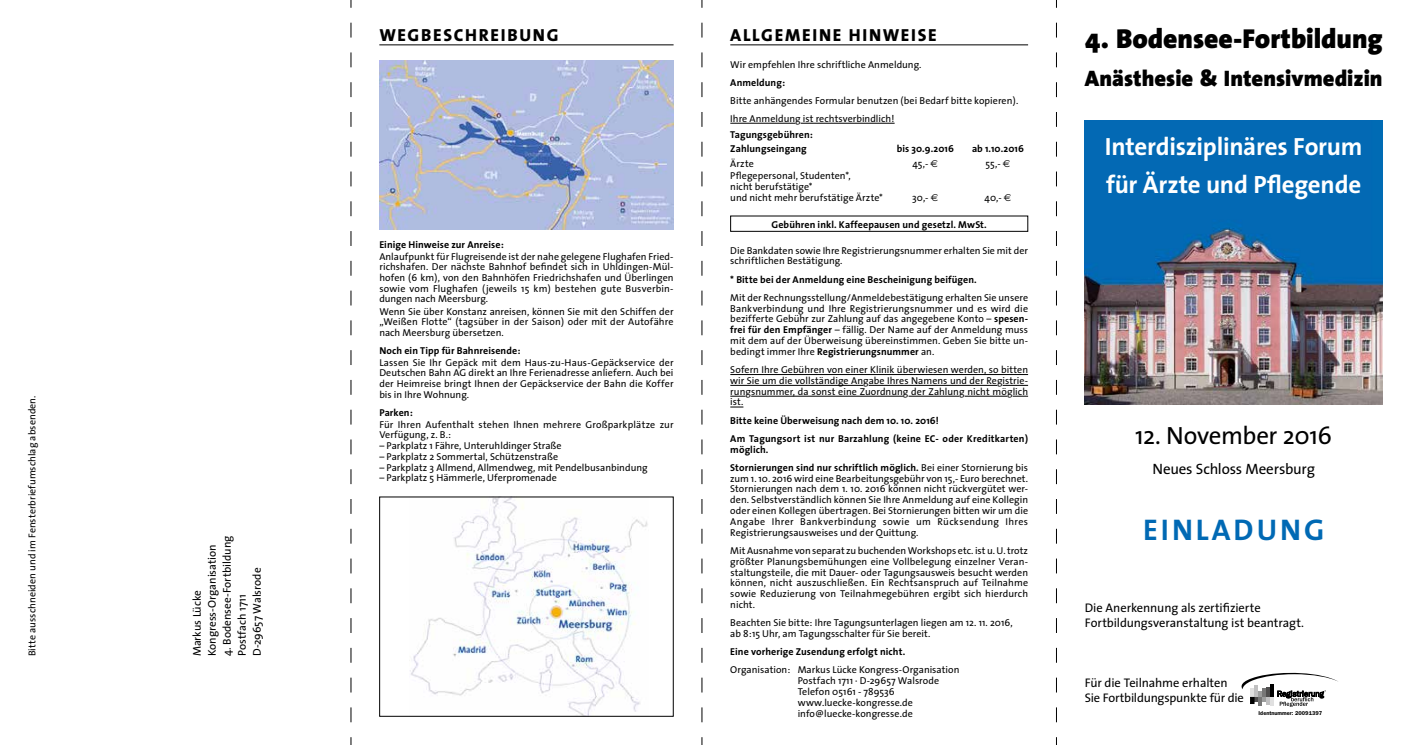
<style>
.page{position:relative;width:1411px;height:745px;background:#fff}
.page>*{position:absolute;margin:0;border:0;box-sizing:border-box;transform-origin:0 0}
.t1{font:700 30px "The Sans";letter-spacing:.15em;color:#0069b4}
.t2{font:900 27.5px "The Sans";letter-spacing:-.005em;color:#000}
.t3{font:700 25px/37.5px "The Sans";letter-spacing:-.01em;color:#fff}
.t4{font:25px "The Sans";letter-spacing:-.015em;color:#000}
.t5{font:900 22.5px "The Sans";color:#000}
.t6{font:800 17.5px "The Sans";letter-spacing:.1em;color:#000}
.t7{font:15px "The Sans";letter-spacing:-.01em;color:#000}
.t8{font:12.5px/15px "The Sans";letter-spacing:-.01em;color:#000}
.t9{font:11.25px/15px "The Sans";color:#000}
.t10{font:10px/10.8px "The Sans";letter-spacing:.005em;color:#000;text-align:justify}
.t11{font:700 10px/18.1px "The Sans";letter-spacing:.01em;color:#000}
.t12{font:600 5.62px "Franklin Gothic";color:#000}
.s1{font-family:"Euro Sans"}
.s2{font-weight:700}
.s3{font-weight:400}
</style>
<div class="page">
<svg style="left:351px;top:0;width:1px;height:744px"></svg>
<svg style="left:701px;top:0;width:1px;height:744px"></svg>
<svg style="left:1056px;top:0;width:1px;height:744px"></svg>
<hr style="left:730px;top:44px;width:298px;height:1px;background:#000">
<hr style="left:730px;top:123px;width:65px;height:1px;background:#000">
<hr style="left:800px;top:123px;width:94px;height:1px;background:#000">
<hr style="left:730px;top:374px;width:298px;height:1px;background:#000">
<hr style="left:730px;top:385px;width:133px;height:1px;background:#000">
<hr style="left:868px;top:385px;width:129px;height:1px;background:#000">
<svg style="left:1002px;top:385px;width:26px;height:1px"></svg>
<svg style="left:730px;top:396px;width:15px;height:1px"></svg>
<hr style="left:751px;top:396px;width:151px;height:1px;background:#000">
<hr style="left:908px;top:396px;width:51px;height:1px;background:#000">
<hr style="left:964px;top:396px;width:43px;height:1px;background:#000">
<svg style="left:1012px;top:396px;width:16px;height:1px"></svg>
<svg style="left:730px;top:406px;width:13px;height:1px"></svg>
<img style="left:379px;top:60px;width:294px;height:170px">
<img style="left:410px;top:498px;width:238px;height:216px">
<hr style="left:379px;top:44px;width:294px;height:1px;background:#000">
<svg style="left:1241px;top:672px;width:97px;height:34px"></svg>
<img style="left:1084px;top:120px;width:298px;height:284px">
<p class="t10" style="left:27px;top:656px;width:262px;rotate:-90deg">Bitte ausschneiden und im Fensterbriefumschlag absenden.</p>
<p class="t9" style="left:189px;top:656px;width:113px;rotate:-90deg">Markus Lücke<br>Kongress-Organisation</p>
<p class="t9" style="left:219px;top:656px;width:122px;rotate:-90deg">4. Bodensee-Fortbildung<br>Postfach 1711<br>D-29657 Walsrode</p>
<h3 class="t6" style="left:379px;top:20px;width:180px">WEGBESCHREIBUNG</h3>
<p class="t11" style="left:379px;top:235px;width:126px">Einige Hinweise zur Anreise:</p>
<p class="t10" style="left:379px;top:251px;width:296px">Anlaufpunkt für Flugreisende ist der nahe gelegene Flughafen Fried&shy;richshafen. Der nächste Bahnhof befindet sich in Uhldingen-Mül&shy;hofen (6 km), von den Bahnhöfen Friedrichshafen und Überlingen sowie vom Flughafen (jeweils 15 km) bestehen gute Busverbin&shy;dungen nach Meersburg.</p>
<p class="t10" style="left:379px;top:305px;width:296px">Wenn Sie über Konstanz anreisen, können Sie mit den Schiffen der „Weißen Flotte“ (tagsüber in der Saison) oder mit der Autofähre nach Meersburg übersetzen.</p>
<p class="t11" style="left:379px;top:341px;width:143px">Noch ein Tipp für Bahnreisende:</p>
<p class="t10" style="left:379px;top:356px;width:296px">Lassen Sie Ihr Gepäck mit dem Haus-zu-Haus-Gepäckservice der Deutschen Bahn AG direkt an Ihre Ferienadresse anliefern. Auch bei der Heimreise bringt Ihnen der Gepäckservice der Bahn die Koffer bis in Ihre Wohnung.</p>
<p class="t11" style="left:379px;top:403px;width:35px">Parken:</p>
<p class="t10" style="left:379px;top:418px;width:296px">Für Ihren Aufenthalt stehen Ihnen mehrere Großparkplätze zur<br>Verfügung, z. B.:</p>
<p class="t10" style="left:379px;top:440px;width:184px">– Parkplatz 1 Fähre, Unteruhldinger Straße</p>
<p class="t10" style="left:379px;top:451px;width:180px">– Parkplatz 2 Sommertal, Schützenstraße</p>
<p class="t10" style="left:379px;top:461px;width:270px">– Parkplatz 3 Allmend, Allmendweg, mit Pendelbusanbindung</p>
<p class="t10" style="left:379px;top:472px;width:179px">– Parkplatz 5 Hämmerle, Uferpromenade</p>
<h3 class="t6" style="left:730px;top:20px;width:208px">ALLGEMEINE HINWEISE</h3>
<p class="t10" style="left:730px;top:59px;width:193px">Wir empfehlen Ihre schriftliche Anmeldung.</p>
<p class="t11" style="left:730px;top:73px;width:56px">Anmeldung:</p>
<p class="t10" style="left:730px;top:91px;width:289px;line-height:18px">Bitte anhängendes Formular benutzen (bei Bedarf bitte kopieren).<br>Ihre Anmeldung ist rechtsverbindlich!</p>
<p class="t11" style="left:730px;top:127px;width:84px;line-height:14.4px">Tagungsgebühren:<br>Zahlungseingang</p>
<p class="t11" style="left:896px;top:139px;width:59px">bis 30.9.2016</p>
<p class="t11" style="left:972px;top:139px;width:53px">ab 1.10.2016</p>
<p class="t10" style="left:730px;top:157px;width:25px">Ärzte</p>
<p class="t10" style="left:912px;top:157px;width:27px">45,- <span class="s1">E</span></p>
<p class="t10" style="left:985px;top:157px;width:26px">55,- <span class="s1">E</span></p>
<p class="t10" style="left:730px;top:170px;width:154px;text-align:left">Pflegepersonal, Studenten*,<br>nicht berufstätige*<br>und nicht mehr berufstätige Ärzte*</p>
<p class="t10" style="left:912px;top:191px;width:27px">30,- <span class="s1">E</span></p>
<p class="t10" style="left:984px;top:191px;width:28px">40,- <span class="s1">E</span></p>
<p class="t11" style="left:771px;top:215px;width:217px">Gebühren inkl. Kaffeepausen und gesetzl. MwSt.</p>
<p class="t10" style="left:730px;top:244px;width:299px">Die Bankdaten sowie Ihre Registrierungsnummer erhalten Sie mit der schriftlichen Bestätigung.</p>
<p class="t11" style="left:730px;top:270px;width:248px">* Bitte bei der Anmeldung eine Bescheinigung beifügen.</p>
<p class="t10" style="left:730px;top:291px;width:299px">Mit der Rechnungsstellung/Anmeldebestätigung erhalten Sie unsere Bankverbindung und Ihre Registrierungsnummer und es wird die bezifferte Gebühr zur Zahlung auf das angegebene Konto – <span class="s2">spesen&shy;frei für den Empfänger</span> – fällig. Der Name auf der Anmeldung muss mit dem auf der Überweisung übereinstimmen. Geben Sie bitte un&shy;bedingt immer Ihre <span class="s2">Registrierungsnummer</span> an.</p>
<p class="t10" style="left:730px;top:364px;width:299px">Sofern Ihre Gebühren von einer Klinik überwiesen werden, so bitten wir Sie um die vollständige Angabe Ihres Namens und der Registrie&shy;rungsnummer, da sonst eine Zuordnung der Zahlung nicht möglich ist.</p>
<p class="t11" style="left:730px;top:410px;width:299px">Bitte keine Überweisung nach dem 10. 10. 2016!<br>Am Tagungsort ist nur Barzahlung (keine EC- oder Kreditkarten)</p>
<p class="t11" style="left:730px;top:439px;width:299px">möglich.<br>Stornierungen sind nur schriftlich möglich. <span class="s3">Bei einer Stornierung bis</span></p>
<p class="t10" style="left:730px;top:472px;width:299px">zum 1. 10. 2016 wird eine Bearbeitungsgebühr von 15,- Euro berechnet.<br>Stornierungen nach dem 1. 10. 2016 können nicht rückvergütet wer&shy;den. Selbstverständlich können Sie Ihre Anmeldung auf eine Kollegin oder einen Kollegen übertragen. Bei Stornierungen bitten wir um die Angabe Ihrer Bankverbindung sowie um Rücksendung Ihres Registrierungsausweises und der Quittung.</p>
<p class="t10" style="left:730px;top:544px;width:299px">Mit Ausnahme von separat zu buchenden Workshops etc. ist u. U. trotz größter Planungsbemühungen eine Vollbelegung einzelner Veran&shy;staltungsteile, die mit Dauer- oder Tagungsausweis besucht werden können, nicht auszuschließen. Ein Rechtsanspruch auf Teilnahme sowie Reduzierung von Teilnahmegebühren ergibt sich hierdurch nicht.</p>
<p class="t10" style="left:730px;top:616px;width:284px">Beachten Sie bitte: Ihre Tagungsunterlagen liegen am 12. 11. 2016, ab 8:15 Uhr, am Tagungsschalter für Sie bereit.</p>
<p class="t11" style="left:730px;top:642px;width:176px">Eine vorherige Zusendung erfolgt nicht.</p>
<p class="t10" style="left:797px;top:663px;width:163px;text-align:left;text-indent:-67px">Organisation: Markus Lücke Kongress-Organisation<br>Postfach 1711 · D-29657 Walsrode<br>Telefon 05161 - 789536 www.luecke-kongresse.de info@luecke-kongresse.de</p>
<h2 class="t2" style="left:1084px;top:15px;width:299px">4. Bodensee-Fortbildung</h2>
<h3 class="t5" style="left:1084px;top:59px;width:299px">Anästhesie &amp; Intensivmedizin</h3>
<h3 class="t3" style="left:1104px;top:127px;width:259px">Interdisziplinäres Forum für Ärzte und Pflegende</h3>
<h3 class="t4" style="left:1135px;top:414px;width:198px">12. November 2016</h3>
<h3 class="t7" style="left:1152px;top:456px;width:164px">Neues Schloss Meersburg</h3>
<h1 class="t1" style="left:1142px;top:504px;width:159px">Einladung</h1>
<p class="t8" style="left:1084px;top:599px;width:221px">Die Anerkennung als zertifizierte<br>Fortbildungsveranstaltung ist beantragt.</p>
<p class="t8" style="left:1084px;top:674px;width:160px">Für die Teilnahme erhalten<br>Sie Fortbildungspunkte für die</p>
<p class="t12" style="left:1258px;top:709px;width:65px">Identnummer: 20091397</p>
</div>
